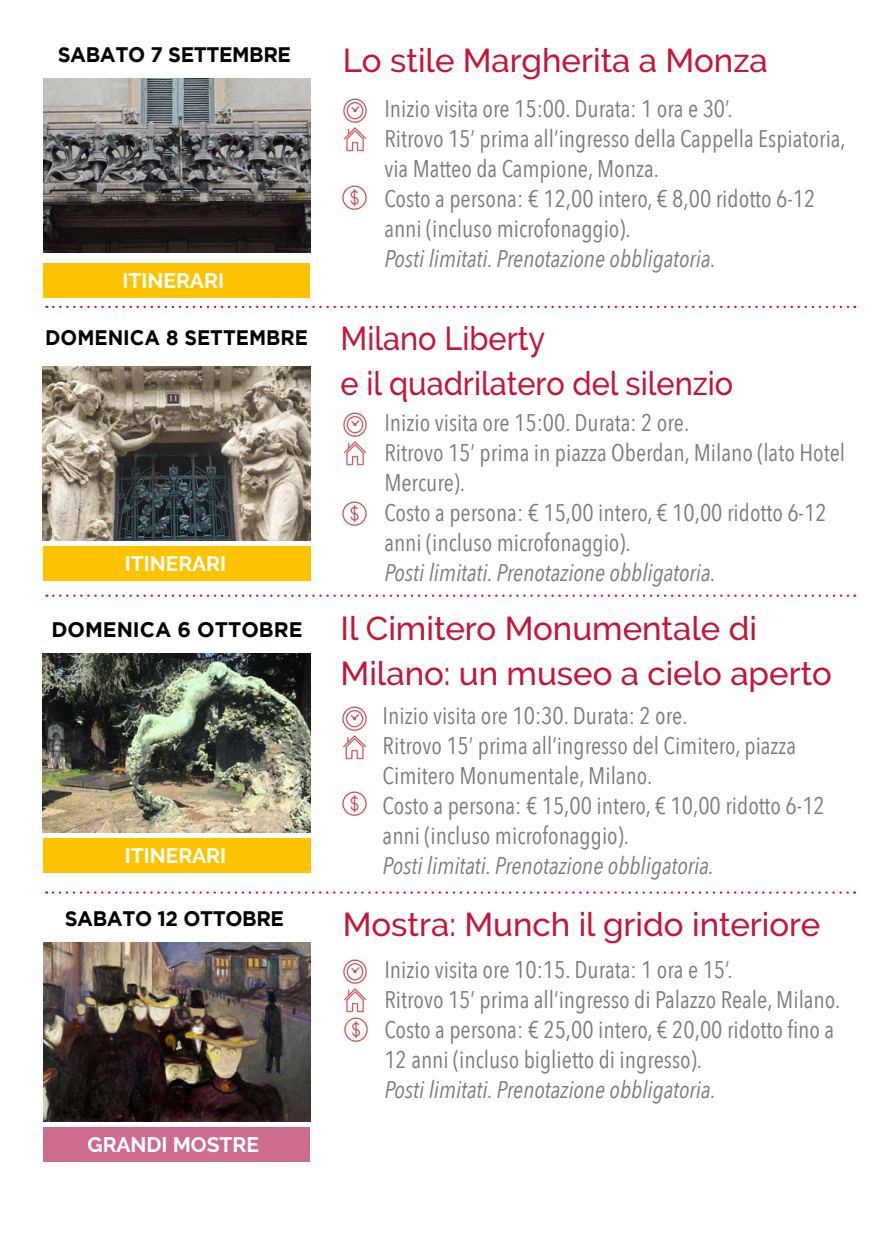
<style>
.page{position:relative;width:893px;height:1259px;background:#fff}
.page>*{position:absolute;margin:0;border:0;box-sizing:border-box;transform-origin:0 0}
.t1{font:500 33px "Raleway";color:#c41639}
.t2{font:500 33px "Raleway";color:#c41639;scale:.93 1}
.t3{font:24px/30px "Avenir Next Condensed";color:#7c7b7b}
.t4{font:italic 24px "Avenir Next Condensed";color:#7c7b7b}
.t5{font:700 21px "Raleway";color:#fff}
.t6{font:700 21px "Gotham";letter-spacing:-.02em;color:#000;scale:.96 1}
.t7{font:700 21px "Gotham";color:#000;scale:.94 1}
.t8{font:700 21px "Gotham";color:#000}
</style>
<div class="page">
<img style="left:343px;top:1016px;width:26px;height:26px">
<img style="left:343px;top:988px;width:24px;height:24px">
<img style="left:342px;top:958px;width:26px;height:26px">
<div style="left:43px;top:1127px;width:266px;height:34px;background:#ce6c8f"></div>
<img style="left:43px;top:942px;width:268px;height:179px">
<svg style="left:53px;top:891px;width:802px;height:2px"></svg>
<img style="left:341px;top:791px;width:26px;height:25px">
<img style="left:342px;top:735px;width:25px;height:25px">
<img style="left:342px;top:706px;width:25px;height:25px">
<div style="left:43px;top:838px;width:268px;height:34px;background:#fdc300"></div>
<img style="left:43px;top:653px;width:268px;height:179px">
<svg style="left:53px;top:594px;width:802px;height:3px"></svg>
<img style="left:342px;top:501px;width:25px;height:25px">
<img style="left:343px;top:441px;width:24px;height:24px">
<img style="left:342px;top:411px;width:26px;height:26px">
<div style="left:43px;top:546px;width:268px;height:34px;background:#fdc300"></div>
<img style="left:43px;top:367px;width:268px;height:173px">
<svg style="left:53px;top:306px;width:802px;height:2px"></svg>
<img style="left:342px;top:185px;width:25px;height:25px">
<img style="left:343px;top:127px;width:24px;height:25px">
<img style="left:342px;top:98px;width:26px;height:25px">
<div style="left:43px;top:264px;width:266px;height:34px;background:#fdc300"></div>
<img style="left:43px;top:78px;width:268px;height:174px">
<p class="t6" style="left:58px;top:43px;width:245px">SABATO 7 SETTEMBRE</p>
<p class="t5" style="left:123px;top:269px;width:103px">ITINERARI</p>
<p class="t7" style="left:45px;top:325px;width:281px">DOMENICA 8 SETTEMBRE</p>
<p class="t5" style="left:125px;top:551px;width:103px">ITINERARI</p>
<p class="t8" style="left:51px;top:617px;width:253px">DOMENICA 6 OTTOBRE</p>
<p class="t5" style="left:125px;top:843px;width:103px">ITINERARI</p>
<p class="t1" style="left:343px;top:41px;width:426px">Lo stile Margherita a Monza</p>
<p class="t3" style="left:384px;top:92px;width:350px">Inizio visita ore 15:00. Durata: 1 ora e 30’.</p>
<p class="t3" style="left:384px;top:122px;width:463px">Ritrovo 15’ prima all’ingresso della Cappella Espiatoria, via Matteo da Campione, Monza.</p>
<p class="t3" style="left:384px;top:182px;width:432px">Costo a persona: € 12,00 intero, € 8,00 ridotto 6-12 anni (incluso microfonaggio).</p>
<p class="t4" style="left:384px;top:244px;width:333px">Posti limitati. Prenotazione obbligatoria.</p>
<p class="t2" style="left:340px;top:319px;width:222px">Milano Liberty</p>
<p class="t2" style="left:340px;top:364px;width:424px">e il quadrilatero del silenzio</p>
<p class="t3" style="left:384px;top:406px;width:306px">Inizio visita ore 15:00. Durata: 2 ore.</p>
<p class="t3" style="left:384px;top:436px;width:462px">Ritrovo 15’ prima in piazza Oberdan, Milano (lato Hotel<br>Mercure).</p>
<p class="t3" style="left:384px;top:496px;width:444px">Costo a persona: € 15,00 intero, € 10,00 ridotto 6-12 anni (incluso microfonaggio).</p>
<p class="t4" style="left:384px;top:558px;width:333px">Posti limitati. Prenotazione obbligatoria.</p>
<p class="t1" style="left:340px;top:609px;width:418px">Il Cimitero Monumentale di</p>
<p class="t1" style="left:340px;top:654px;width:493px">Milano: un museo a cielo aperto</p>
<p class="t3" style="left:383px;top:699px;width:306px">Inizio visita ore 10:30. Durata: 2 ore.</p>
<p class="t3" style="left:383px;top:729px;width:415px">Ritrovo 15’ prima all’ingresso del Cimitero, piazza<br>Cimitero Monumentale, Milano.</p>
<p class="t3" style="left:383px;top:789px;width:444px">Costo a persona: € 15,00 intero, € 10,00 ridotto 6-12 anni (incluso microfonaggio).</p>
<p class="t4" style="left:383px;top:851px;width:333px">Posti limitati. Prenotazione obbligatoria.</p>
<p class="t6" style="left:65px;top:906px;width:230px">SABATO 12 OTTOBRE</p>
<p class="t1" style="left:343px;top:905px;width:479px">Mostra: Munch il grido interiore</p>
<p class="t5" style="left:87px;top:1133px;width:173px">GRANDI MOSTRE</p>
<p class="t3" style="left:384px;top:953px;width:350px">Inizio visita ore 10:15. Durata: 1 ora e 15’.</p>
<p class="t3" style="left:384px;top:983px;width:458px">Ritrovo 15’ prima all’ingresso di Palazzo Reale, Milano.</p>
<p class="t3" style="left:384px;top:1013px;width:451px">Costo a persona: € 25,00 intero, € 20,00 ridotto fino a<br>12 anni (incluso biglietto di ingresso).</p>
<p class="t4" style="left:384px;top:1075px;width:333px">Posti limitati. Prenotazione obbligatoria.</p>
</div>
